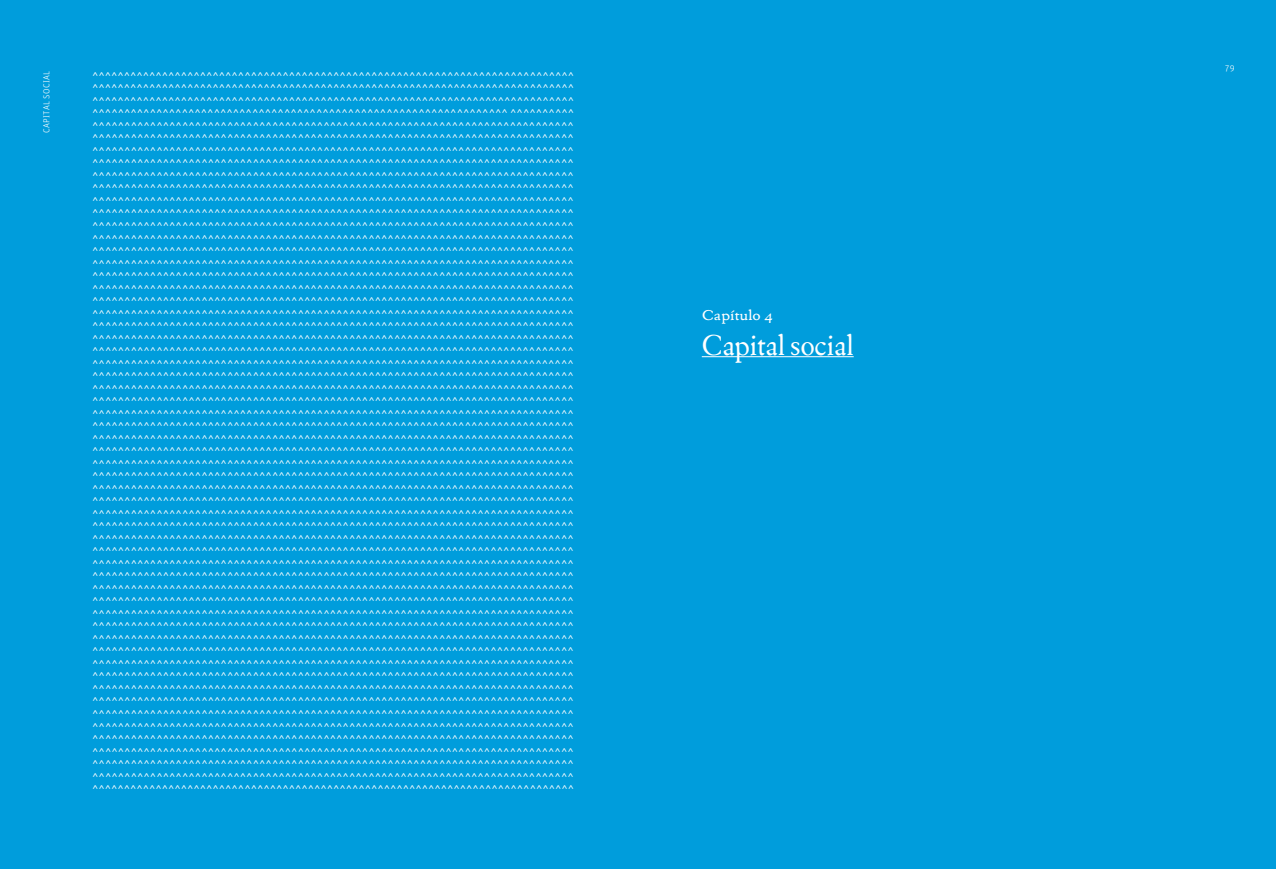
<style>
.page{position:relative;width:1276px;height:869px;background:#fff}
.page>*{position:absolute;margin:0;border:0;box-sizing:border-box;transform-origin:0 0}
.t1{font:29.62px "Eldorado Text";color:#fff}
.t2{font:300 13.75px/12.5px "Unit OT";color:#fff;text-align:justify}
.t3{font:13.12px "Eldorado Micro";color:#fff}
.t4{font:300 8.75px "Unit OT";letter-spacing:.035em;color:#fff}
</style>
<div class="page">
<div style="left:0;top:0;width:1276px;height:868px;background:#009ddc"></div>
<hr style="left:702px;top:356px;width:151px;height:1px;background:#fff">
<p class="t4" style="left:41px;top:133px;width:64px;rotate:-90deg">CAPITAL SOCIAL</p>
<p class="t2" style="left:92px;top:71px;width:483px">^^^^^^^^^^^^^^^^^^^^^^^^^^^^^^^^^^^^^^^^^^^^^^^^^^^^^^^^^^^^^^^^^^^^^^^^^^^^ ^^^^^^^^^^^^^^^^^^^^^^^^^^^^^^^^^^^^^^^^^^^^^^^^^^^^^^^^^^^^^^^^^^^^^^^^^^^^ ^^^^^^^^^^^^^^^^^^^^^^^^^^^^^^^^^^^^^^^^^^^^^^^^^^^^^^^^^^^^^^^^^^^^^^^^^^^^ ^^^^^^^^^^^^^^^^^^^^^^^^^^^^^^^^^^^^^^^^^^^^^^^^^^^^^^^^^^^^^^^^^ ^^^^^^^^^^ ^^^^^^^^^^^^^^^^^^^^^^^^^^^^^^^^^^^^^^^^^^^^^^^^^^^^^^^^^^^^^^^^^^^^^^^^^^^ ^^^^^^^^^^^^^^^^^^^^^^^^^^^^^^^^^^^^^^^^^^^^^^^^^^^^^^^^^^^^^^^^^^^^^^^^^^^ ^^^^^^^^^^^^^^^^^^^^^^^^^^^^^^^^^^^^^^^^^^^^^^^^^^^^^^^^^^^^^^^^^^^^^^^^^^^ ^^^^^^^^^^^^^^^^^^^^^^^^^^^^^^^^^^^^^^^^^^^^^^^^^^^^^^^^^^^^^^^^^^^^^^^^^^^ ^^^^^^^^^^^^^^^^^^^^^^^^^^^^^^^^^^^^^^^^^^^^^^^^^^^^^^^^^^^^^^^^^^^^^^^^^^^ ^^^^^^^^^^^^^^^^^^^^^^^^^^^^^^^^^^^^^^^^^^^^^^^^^^^^^^^^^^^^^^^^^^^^^^^^^^^ ^^^^^^^^^^^^^^^^^^^^^^^^^^^^^^^^^^^^^^^^^^^^^^^^^^^^^^^^^^^^^^^^^^^^^^^^^^^ ^^^^^^^^^^^^^^^^^^^^^^^^^^^^^^^^^^^^^^^^^^^^^^^^^^^^^^^^^^^^^^^^^^^^^^^^^^^ ^^^^^^^^^^^^^^^^^^^^^^^^^^^^^^^^^^^^^^^^^^^^^^^^^^^^^^^^^^^^^^^^^^^^^^^^^^^ ^^^^^^^^^^^^^^^^^^^^^^^^^^^^^^^^^^^^^^^^^^^^^^^^^^^^^^^^^^^^^^^^^^^^^^^^^^^ ^^^^^^^^^^^^^^^^^^^^^^^^^^^^^^^^^^^^^^^^^^^^^^^^^^^^^^^^^^^^^^^^^^^^^^^^^^^ ^^^^^^^^^^^^^^^^^^^^^^^^^^^^^^^^^^^^^^^^^^^^^^^^^^^^^^^^^^^^^^^^^^^^^^^^^^^ ^^^^^^^^^^^^^^^^^^^^^^^^^^^^^^^^^^^^^^^^^^^^^^^^^^^^^^^^^^^^^^^^^^^^^^^^^^^ ^^^^^^^^^^^^^^^^^^^^^^^^^^^^^^^^^^^^^^^^^^^^^^^^^^^^^^^^^^^^^^^^^^^^^^^^^^^ ^^^^^^^^^^^^^^^^^^^^^^^^^^^^^^^^^^^^^^^^^^^^^^^^^^^^^^^^^^^^^^^^^^^^^^^^^^^ ^^^^^^^^^^^^^^^^^^^^^^^^^^^^^^^^^^^^^^^^^^^^^^^^^^^^^^^^^^^^^^^^^^^^^^^^^^^ ^^^^^^^^^^^^^^^^^^^^^^^^^^^^^^^^^^^^^^^^^^^^^^^^^^^^^^^^^^^^^^^^^^^^^^^^^^^ ^^^^^^^^^^^^^^^^^^^^^^^^^^^^^^^^^^^^^^^^^^^^^^^^^^^^^^^^^^^^^^^^^^^^^^^^^^^ ^^^^^^^^^^^^^^^^^^^^^^^^^^^^^^^^^^^^^^^^^^^^^^^^^^^^^^^^^^^^^^^^^^^^^^^^^^^ ^^^^^^^^^^^^^^^^^^^^^^^^^^^^^^^^^^^^^^^^^^^^^^^^^^^^^^^^^^^^^^^^^^^^^^^^^^^ ^^^^^^^^^^^^^^^^^^^^^^^^^^^^^^^^^^^^^^^^^^^^^^^^^^^^^^^^^^^^^^^^^^^^^^^^^^^ ^^^^^^^^^^^^^^^^^^^^^^^^^^^^^^^^^^^^^^^^^^^^^^^^^^^^^^^^^^^^^^^^^^^^^^^^^^^ ^^^^^^^^^^^^^^^^^^^^^^^^^^^^^^^^^^^^^^^^^^^^^^^^^^^^^^^^^^^^^^^^^^^^^^^^^^^ ^^^^^^^^^^^^^^^^^^^^^^^^^^^^^^^^^^^^^^^^^^^^^^^^^^^^^^^^^^^^^^^^^^^^^^^^^^^ ^^^^^^^^^^^^^^^^^^^^^^^^^^^^^^^^^^^^^^^^^^^^^^^^^^^^^^^^^^^^^^^^^^^^^^^^^^^ ^^^^^^^^^^^^^^^^^^^^^^^^^^^^^^^^^^^^^^^^^^^^^^^^^^^^^^^^^^^^^^^^^^^^^^^^^^^ ^^^^^^^^^^^^^^^^^^^^^^^^^^^^^^^^^^^^^^^^^^^^^^^^^^^^^^^^^^^^^^^^^^^^^^^^^^^ ^^^^^^^^^^^^^^^^^^^^^^^^^^^^^^^^^^^^^^^^^^^^^^^^^^^^^^^^^^^^^^^^^^^^^^^^^^^ ^^^^^^^^^^^^^^^^^^^^^^^^^^^^^^^^^^^^^^^^^^^^^^^^^^^^^^^^^^^^^^^^^^^^^^^^^^^ ^^^^^^^^^^^^^^^^^^^^^^^^^^^^^^^^^^^^^^^^^^^^^^^^^^^^^^^^^^^^^^^^^^^^^^^^^^^ ^^^^^^^^^^^^^^^^^^^^^^^^^^^^^^^^^^^^^^^^^^^^^^^^^^^^^^^^^^^^^^^^^^^^^^^^^^^ ^^^^^^^^^^^^^^^^^^^^^^^^^^^^^^^^^^^^^^^^^^^^^^^^^^^^^^^^^^^^^^^^^^^^^^^^^^^ ^^^^^^^^^^^^^^^^^^^^^^^^^^^^^^^^^^^^^^^^^^^^^^^^^^^^^^^^^^^^^^^^^^^^^^^^^^^ ^^^^^^^^^^^^^^^^^^^^^^^^^^^^^^^^^^^^^^^^^^^^^^^^^^^^^^^^^^^^^^^^^^^^^^^^^^^ ^^^^^^^^^^^^^^^^^^^^^^^^^^^^^^^^^^^^^^^^^^^^^^^^^^^^^^^^^^^^^^^^^^^^^^^^^^^ ^^^^^^^^^^^^^^^^^^^^^^^^^^^^^^^^^^^^^^^^^^^^^^^^^^^^^^^^^^^^^^^^^^^^^^^^^^^ ^^^^^^^^^^^^^^^^^^^^^^^^^^^^^^^^^^^^^^^^^^^^^^^^^^^^^^^^^^^^^^^^^^^^^^^^^^^ ^^^^^^^^^^^^^^^^^^^^^^^^^^^^^^^^^^^^^^^^^^^^^^^^^^^^^^^^^^^^^^^^^^^^^^^^^^^ ^^^^^^^^^^^^^^^^^^^^^^^^^^^^^^^^^^^^^^^^^^^^^^^^^^^^^^^^^^^^^^^^^^^^^^^^^^^ ^^^^^^^^^^^^^^^^^^^^^^^^^^^^^^^^^^^^^^^^^^^^^^^^^^^^^^^^^^^^^^^^^^^^^^^^^^^ ^^^^^^^^^^^^^^^^^^^^^^^^^^^^^^^^^^^^^^^^^^^^^^^^^^^^^^^^^^^^^^^^^^^^^^^^^^^ ^^^^^^^^^^^^^^^^^^^^^^^^^^^^^^^^^^^^^^^^^^^^^^^^^^^^^^^^^^^^^^^^^^^^^^^^^^^ ^^^^^^^^^^^^^^^^^^^^^^^^^^^^^^^^^^^^^^^^^^^^^^^^^^^^^^^^^^^^^^^^^^^^^^^^^^^ ^^^^^^^^^^^^^^^^^^^^^^^^^^^^^^^^^^^^^^^^^^^^^^^^^^^^^^^^^^^^^^^^^^^^^^^^^^^ ^^^^^^^^^^^^^^^^^^^^^^^^^^^^^^^^^^^^^^^^^^^^^^^^^^^^^^^^^^^^^^^^^^^^^^^^^^^ ^^^^^^^^^^^^^^^^^^^^^^^^^^^^^^^^^^^^^^^^^^^^^^^^^^^^^^^^^^^^^^^^^^^^^^^^^^^ ^^^^^^^^^^^^^^^^^^^^^^^^^^^^^^^^^^^^^^^^^^^^^^^^^^^^^^^^^^^^^^^^^^^^^^^^^^^ ^^^^^^^^^^^^^^^^^^^^^^^^^^^^^^^^^^^^^^^^^^^^^^^^^^^^^^^^^^^^^^^^^^^^^^^^^^^ ^^^^^^^^^^^^^^^^^^^^^^^^^^^^^^^^^^^^^^^^^^^^^^^^^^^^^^^^^^^^^^^^^^^^^^^^^^^ ^^^^^^^^^^^^^^^^^^^^^^^^^^^^^^^^^^^^^^^^^^^^^^^^^^^^^^^^^^^^^^^^^^^^^^^^^^^ ^^^^^^^^^^^^^^^^^^^^^^^^^^^^^^^^^^^^^^^^^^^^^^^^^^^^^^^^^^^^^^^^^^^^^^^^^^^ ^^^^^^^^^^^^^^^^^^^^^^^^^^^^^^^^^^^^^^^^^^^^^^^^^^^^^^^^^^^^^^^^^^^^^^^^^^^ ^^^^^^^^^^^^^^^^^^^^^^^^^^^^^^^^^^^^^^^^^^^^^^^^^^^^^^^^^^^^^^^^^^^^^^^^^^^ ^^^^^^^^^^^^^^^^^^^^^^^^^^^^^^^^^^^^^^^^^^^^^^^^^^^^^^^^^^^^^^^^^^^^^^^^^^^^</p>
<p class="t3" style="left:702px;top:307px;width:73px">Capítulo 4</p>
<h1 class="t1" style="left:702px;top:328px;width:153px">Capital social</h1>
<p class="t4" style="left:1225px;top:63px;width:11px">79</p>
</div>
